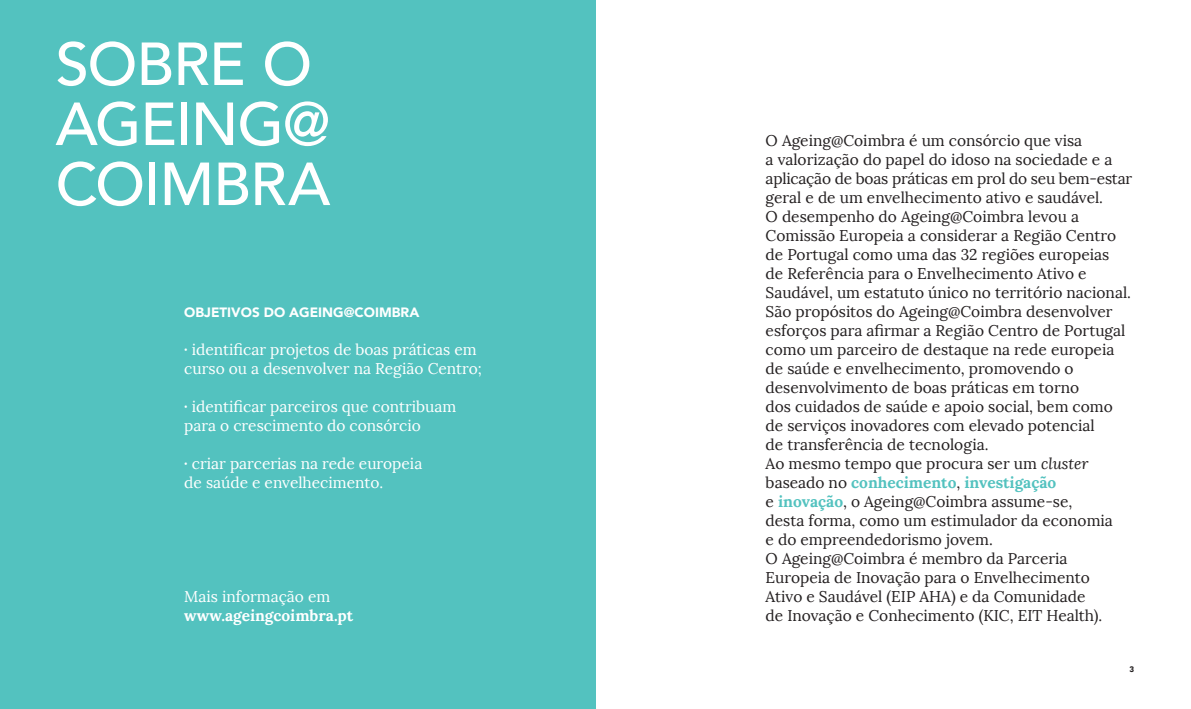
<style>
.page{position:relative;width:1191px;height:709px;background:#fff}
.page>*{position:absolute;margin:0;border:0;box-sizing:border-box;transform-origin:0 0}
.Titulos{font:500 60px "Avenir";letter-spacing:-.02em;color:#fff}
.Texto_Corrente{font:15.5px/19px "Lora";color:#231f20}
.Texto1ºParagraph{font:15.5px/19px "Lora";color:#fff}
.Texto1ºParagraph-2{font:15.5px/19px "Lora";color:#231f20}
.Texto1ºParagraph-3{font:700 15.5px "Lora";color:#fff}
.Texto1ºParagraph-4{font:900 13.5px "Avenir";color:#fff}
.t1{font:900 8px "Avenir";color:#231f20}
.s1{font-weight:700}
.s2{font-style:italic}
.s3{font-weight:700;color:#53c2bf}
</style>
<div class="page">
<div style="left:0;top:0;width:595px;height:709px;background:#53c2bf"></div>
<p class="Titulos" style="left:56px;top:12px;width:258px">SOBRE O</p>
<p class="Titulos" style="left:56px;top:72px;width:276px">AGEING@</p>
<p class="Titulos" style="left:56px;top:132px;width:276px">COIMBRA</p>
<p class="Texto1ºParagraph-4" style="left:184px;top:301px;width:236px">OBJETIVOS DO AGEING@COIMBRA</p>
<p class="Texto1ºParagraph" style="left:184px;top:340px;width:299px"><span class="s1">·</span> identificar projetos de boas práticas em curso ou a desenvolver na Região Centro;</p>
<p class="Texto1ºParagraph" style="left:184px;top:397px;width:273px"><span class="s1">·</span> identificar parceiros que contribuam para o crescimento do consórcio</p>
<p class="Texto1ºParagraph" style="left:184px;top:454px;width:239px"><span class="s1">·</span> criar parcerias na rede europeia de saúde e envelhecimento.</p>
<p class="Texto1ºParagraph" style="left:184px;top:587px;width:148px">Mais informação em</p>
<p class="Texto1ºParagraph-3" style="left:184px;top:605px;width:170px">www.ageingcoimbra.pt</p>
<p class="Texto1ºParagraph-2" style="left:765px;top:131px;width:368px">O Ageing@Coimbra é um consórcio que visa<br>a valorização do papel do idoso na sociedade e a aplicação de boas práticas em prol do seu bem-estar geral e de um envelhecimento ativo e saudável.</p>
<p class="Texto_Corrente" style="left:765px;top:207px;width:367px">O desempenho do Ageing@Coimbra levou a Comissão Europeia a considerar a Região Centro de Portugal como uma das 32 regiões europeias<br>de Referência para o Envelhecimento Ativo e Saudável, um estatuto único no território nacional.</p>
<p class="Texto_Corrente" style="left:765px;top:302px;width:361px">São propósitos do Ageing@Coimbra desenvolver esforços para afirmar a Região Centro de Portugal como um parceiro de destaque na rede europeia de saúde e envelhecimento, promovendo o desenvolvimento de boas práticas em torno<br>dos cuidados de saúde e apoio social, bem como de serviços inovadores com elevado potencial<br>de transferência de tecnologia.</p>
<p class="Texto_Corrente" style="left:765px;top:454px;width:349px">Ao mesmo tempo que procura ser um <span class="s2">cluster </span>baseado no <span class="s3">conhecimento</span>, <span class="s3">investigação<br></span>e <span class="s3">inovação</span>, o Ageing@Coimbra assume-se, desta forma, como um estimulador da economia e do empreendedorismo jovem.</p>
<p class="Texto_Corrente" style="left:765px;top:549px;width:338px">O Ageing@Coimbra é membro da Parceria Europeia de Inovação para o Envelhecimento Ativo e Saudável (EIP AHA) e da Comunidade de Inovação e Conhecimento (KIC, EIT Health).</p>
<p class="t1" style="left:1129px;top:662px;width:6px">3</p>
</div>
